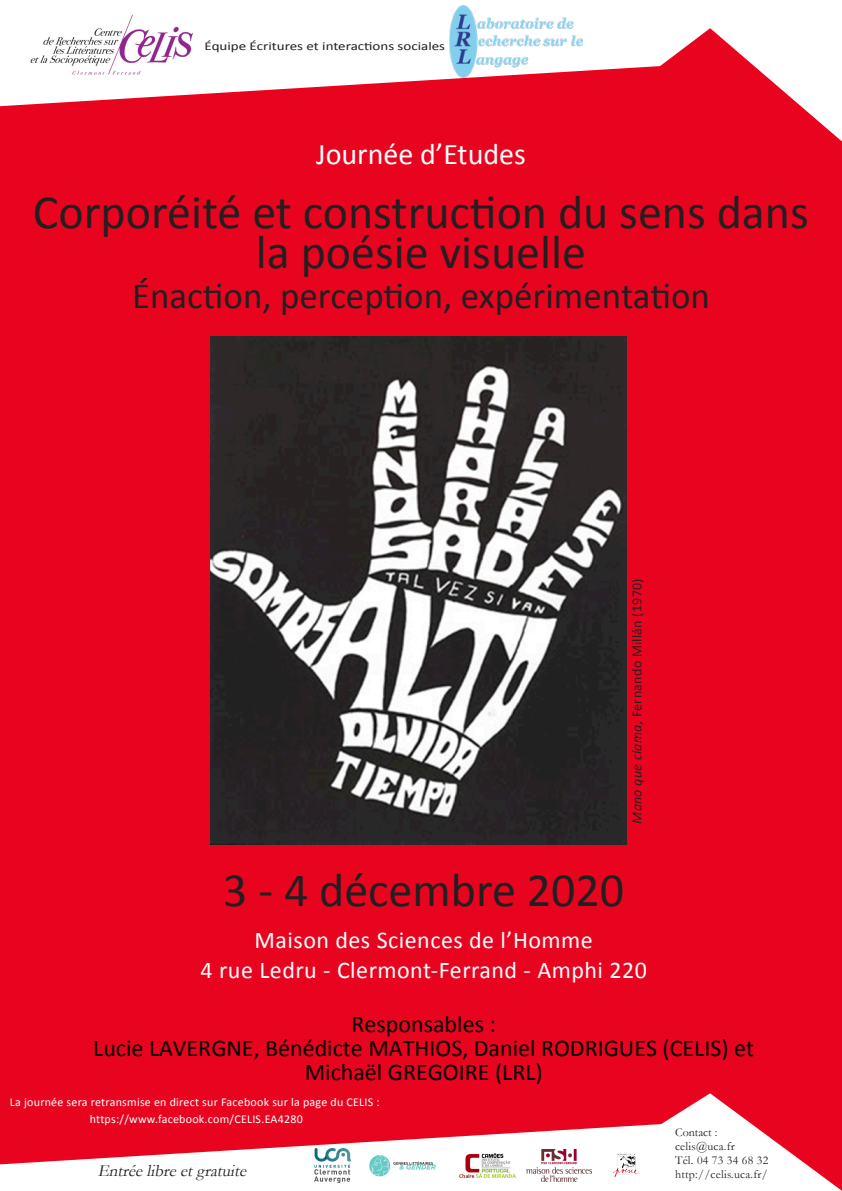
<style>
.page{position:relative;width:842px;height:1191px;background:#fff}
.page>*{position:absolute;margin:0;border:0;box-sizing:border-box;transform-origin:0 0}
.t1{font:48px "Calibri";color:#231f20}
.t2{font:37px "Calibri";color:#231f20}
.t3{font:30px "Calibri";color:#fff}
.t4{font:24px "Calibri";color:#000}
.t5{font:24px "Calibri";letter-spacing:.02em;color:#fff}
.t6{font:italic 17px "Garamond";color:#231f20}
.t7{font:14px "Calibri";letter-spacing:.02em;color:#231f20}
.t8{font:12px "Calibri";letter-spacing:.02em;color:#fff}
.t9{font:12px "Garamond";letter-spacing:.02em;color:#231f20}
.t10{font:12px "Calibri";color:#231f20;scale:1.25 1}
.t11{font:12px "Garamond";color:#231f20}
.s1{font-style:italic}
</style>
<div class="page">
<div style="left:0;top:180px;width:842px;height:1010px;background:#e8041f"></div>
<div style="left:36px;top:870px;width:775px;height:210px;background:#e8041f"></div>
<img style="left:315px;top:1148px;width:35px;height:34px">
<img style="left:527px;top:1149px;width:64px;height:32px">
<svg style="left:0;top:28px;width:842px;height:113px;fill:#e8041f"></svg>
<img style="left:13px;top:14px;width:183px;height:75px">
<div style="left:0;top:141px;width:842px;height:39px;background:#e8041f"></div>
<img style="left:363px;top:1149px;width:80px;height:32px">
<img style="left:210px;top:336px;width:417px;height:508px">
<img style="left:449px;top:6px;width:133px;height:71px">
<img style="left:455px;top:1149px;width:64px;height:32px">
<img style="left:603px;top:1142px;width:46px;height:46px">
<p class="t10" style="left:205px;top:39px;width:194px">Équipe Écritures et interactions sociales</p>
<p class="t3" style="left:316px;top:135px;width:211px">Journée d’Etudes</p>
<p class="t1" style="left:33px;top:182px;width:777px">Corporéité et construction du sens dans</p>
<p class="t1" style="left:256px;top:222px;width:332px">la poésie visuelle</p>
<p class="t2" style="left:132px;top:272px;width:579px">Énaction, perception, expérimentation</p>
<p class="t7" style="left:628px;top:823px;width:247px;rotate:-90deg"><span class="s1">Mano que clama,</span> Fernando Millán (1970)</p>
<p class="t1" style="left:223px;top:860px;width:402px">3 - 4 décembre 2020</p>
<p class="t5" style="left:255px;top:925px;width:340px">Maison des Sciences de l’Homme</p>
<p class="t5" style="left:201px;top:955px;width:448px">4 rue Ledru - Clermont-Ferrand - Amphi 220</p>
<p class="t4" style="left:352px;top:1009px;width:146px">Responsables :</p>
<p class="t4" style="left:93px;top:1033px;width:662px">Lucie LAVERGNE, Bénédicte MATHIOS, Daniel RODRIGUES (CELIS) et</p>
<p class="t4" style="left:305px;top:1057px;width:240px">Michaël GREGOIRE (LRL)</p>
<p class="t8" style="left:10px;top:1094px;width:371px">La journée sera retransmise en direct sur Facebook sur la page du CELIS :</p>
<p class="t8" style="left:90px;top:1111px;width:215px">https://www.facebook.com/CELIS.EA4280</p>
<p class="t6" style="left:98px;top:1160px;width:154px">Entréelibreetgratuite</p>
<p class="t11" style="left:675px;top:1125px;width:44px">Contact :</p>
<p class="t9" style="left:675px;top:1139px;width:61px">celis@uca.fr</p>
<p class="t9" style="left:675px;top:1153px;width:95px">Tél. 04 73 34 68 32</p>
<p class="t9" style="left:675px;top:1167px;width:94px">http://celis.uca.fr/</p>
</div>
